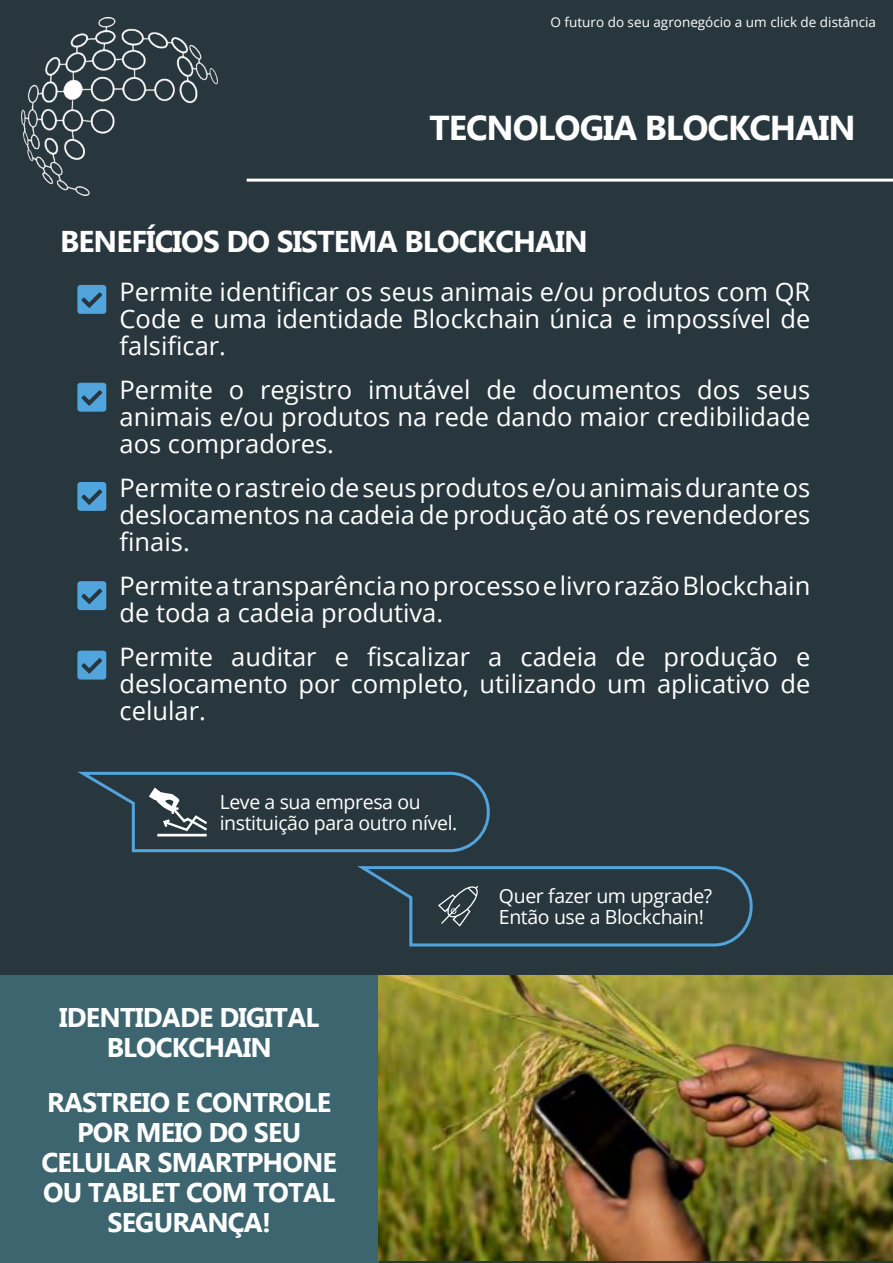
<style>
.page{position:relative;width:893px;height:1263px;background:#28373e}
.page>*{position:absolute;margin:0;border:0;box-sizing:border-box;transform-origin:0 0}
.t1{font:700 34.5px "Microsoft New Tai Lue";letter-spacing:-.03em;color:#fff}
.t2{font:700 30px "Microsoft New Tai Lue";letter-spacing:-.03em;color:#fff}
.t3{font:700 27px/30px "Microsoft New Tai Lue";letter-spacing:-.03em;color:#fff;text-align:center}
.t4{font:25.5px/27px "Open Sans";color:#fff;text-align:justify}
.t5{font:19.5px/21px "Open Sans";letter-spacing:-.02em;color:#fff}
.t6{font:13.5px "Open Sans";color:#fff}
</style>
<div class="page">
<img style="left:21px;top:17px;width:197px;height:179px">
<hr style="left:247px;top:179px;width:646px;height:3px;background:#fff">
<svg style="left:77px;top:285px;width:29px;height:29px"></svg>
<svg style="left:77px;top:383px;width:29px;height:29px"></svg>
<svg style="left:77px;top:482px;width:29px;height:29px"></svg>
<svg style="left:77px;top:581px;width:29px;height:29px"></svg>
<svg style="left:77px;top:651px;width:29px;height:28px"></svg>
<div style="left:0;top:976px;width:379px;height:287px;background:#3c6570"></div>
<img style="left:379px;top:976px;width:514px;height:284px">
<svg style="left:77px;top:771px;width:413px;height:82px"></svg>
<svg style="left:357px;top:866px;width:396px;height:81px"></svg>
<p class="t6" style="left:551px;top:13px;width:327px">O futuro do seu agronegócio a um click de distância</p>
<h1 class="t1" style="left:430px;top:108px;width:428px">TECNOLOGIA BLOCKCHAIN</h1>
<p class="t2" style="left:60px;top:224px;width:529px">BENEFÍCIOS DO SISTEMA BLOCKCHAIN</p>
<p class="t4" style="left:120px;top:277px;width:692px">Permite identificar os seus animais e/ou produtos com QR Code e uma identidade Blockchain única e impossível de falsificar.</p>
<p class="t4" style="left:120px;top:375px;width:692px">Permite o registro imutável de documentos dos seus animais e/ou produtos na rede dando maior credibilidade aos compradores.</p>
<p class="t4" style="left:120px;top:473px;width:692px">Permite o rastreio de seus produtos e/ou animais durante os deslocamentos na cadeia de produção até os revendedores finais.</p>
<p class="t4" style="left:120px;top:572px;width:692px">Permite a transparência no processo e livro razão Blockchain de toda a cadeia produtiva.</p>
<p class="t4" style="left:120px;top:643px;width:692px">Permite auditar e fiscalizar a cadeia de produção e deslocamento por completo, utilizando um aplicativo de celular.</p>
<p class="t5" style="left:220px;top:791px;width:239px">Leve a sua empresa ou instituição para outro nível.</p>
<p class="t3" style="left:59px;top:1004px;width:262px">IDENTIDADE DIGITAL<br>BLOCKCHAIN</p>
<p class="t3" style="left:41px;top:1090px;width:297px">RASTREIO E CONTROLE<br>POR MEIO DO SEU<br>CELULAR SMARTPHONE<br>OU TABLET COM TOTAL<br>SEGURANÇA!</p>
<p class="t5" style="left:499px;top:885px;width:215px">Quer fazer um upgrade?<br>Então use a Blockchain!</p>
</div>
